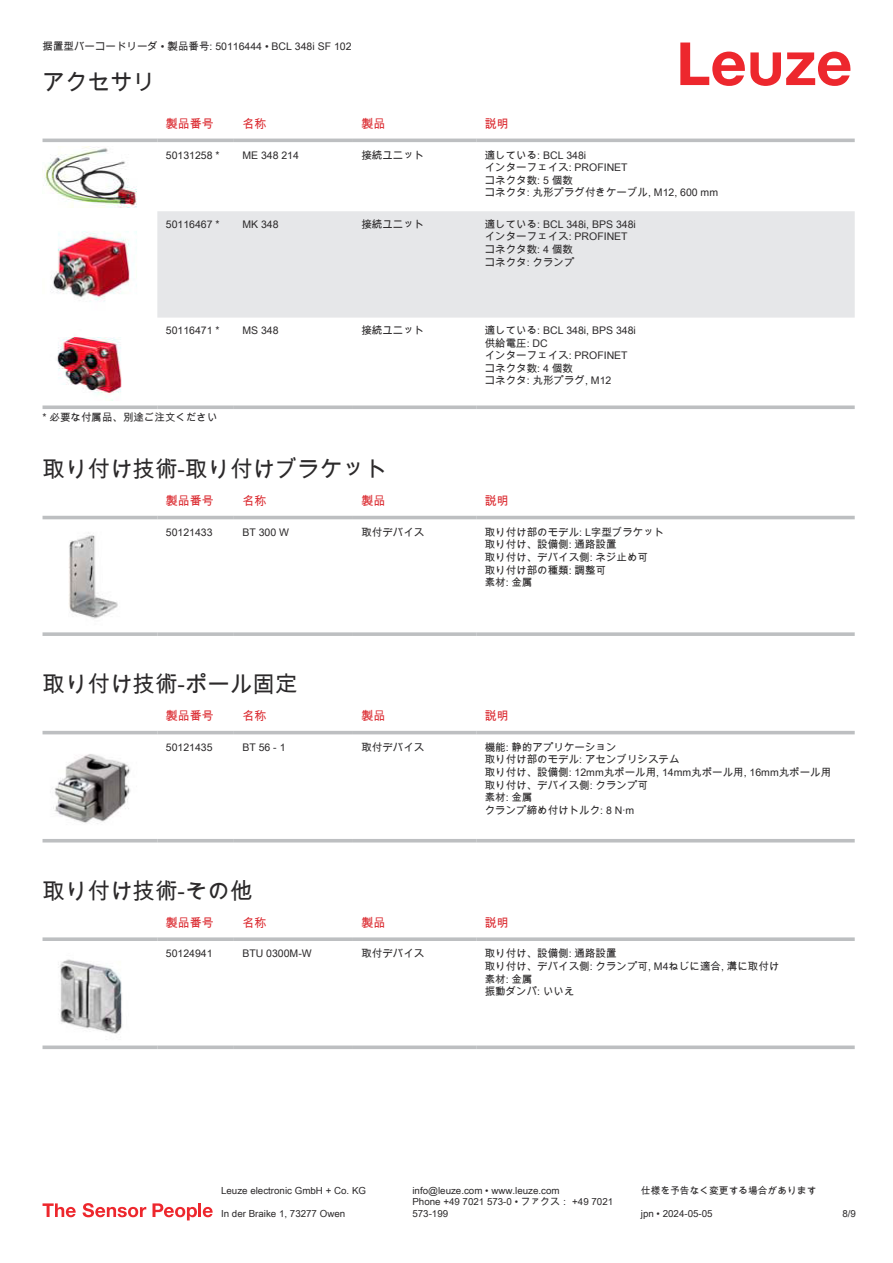
<style>
.page{position:relative;width:893px;height:1263px;background:#fff}
.page>*{position:absolute;margin:0;border:0;box-sizing:border-box;transform-origin:0 0}
.t1{font:22.5px "Arial Unicode MS";color:#2b292a}
.t2{font:12px "Arial Unicode MS";color:#db2a30}
.t3{font:10.5px/12.6px "Arial Unicode MS";color:#2b292a}
.t4{font:9.75px/11.7px "Arial Unicode MS";color:#2b292a}
</style>
<div class="page">
<svg style="left:680px;top:43px;width:170px;height:43px"></svg>
<div style="left:157px;top:211px;width:698px;height:107px;background:#e6e7e9"></div>
<hr style="left:43px;top:139px;width:114px;height:3px;background:#bdbfc1">
<hr style="left:157px;top:139px;width:77px;height:3px;background:#bdbfc1">
<hr style="left:234px;top:139px;width:119px;height:3px;background:#bdbfc1">
<hr style="left:353px;top:139px;width:123px;height:3px;background:#bdbfc1">
<hr style="left:476px;top:139px;width:379px;height:3px;background:#bdbfc1">
<svg style="left:43px;top:405px;width:114px;height:4px"></svg>
<svg style="left:157px;top:405px;width:77px;height:4px"></svg>
<svg style="left:234px;top:405px;width:119px;height:4px"></svg>
<svg style="left:353px;top:405px;width:123px;height:4px"></svg>
<svg style="left:476px;top:405px;width:379px;height:4px;fill:#bdbfc1"></svg>
<img style="left:43px;top:146px;width:94px;height:61px">
<img style="left:51px;top:231px;width:86px;height:71px">
<img style="left:57px;top:337px;width:65px;height:64px">
<div style="left:43px;top:515px;width:812px;height:5px;background:#eeefef"></div>
<hr style="left:43px;top:516px;width:114px;height:3px;background:#bdbfc1">
<hr style="left:157px;top:516px;width:77px;height:3px;background:#bdbfc1">
<hr style="left:234px;top:516px;width:119px;height:3px;background:#bdbfc1">
<hr style="left:353px;top:516px;width:123px;height:3px;background:#bdbfc1">
<hr style="left:476px;top:516px;width:379px;height:3px;background:#bdbfc1">
<svg style="left:43px;top:632px;width:114px;height:4px"></svg>
<svg style="left:157px;top:632px;width:77px;height:4px"></svg>
<svg style="left:234px;top:632px;width:119px;height:4px"></svg>
<svg style="left:353px;top:632px;width:123px;height:4px"></svg>
<svg style="left:476px;top:632px;width:379px;height:4px;fill:#c0c2c3"></svg>
<img style="left:69px;top:532px;width:49px;height:87px">
<svg style="left:43px;top:730px;width:812px;height:113px"></svg>
<hr style="left:43px;top:731px;width:114px;height:3px;background:#bdbfc1">
<hr style="left:157px;top:731px;width:77px;height:3px;background:#bdbfc1">
<hr style="left:234px;top:731px;width:119px;height:3px;background:#bdbfc1">
<hr style="left:353px;top:731px;width:123px;height:3px;background:#bdbfc1">
<hr style="left:476px;top:731px;width:379px;height:3px;background:#bdbfc1">
<hr style="left:43px;top:839px;width:114px;height:3px;background:#bdbfc1">
<hr style="left:157px;top:839px;width:77px;height:3px;background:#bdbfc1">
<hr style="left:234px;top:839px;width:119px;height:3px;background:#bdbfc1">
<hr style="left:353px;top:839px;width:123px;height:3px;background:#bdbfc1">
<hr style="left:476px;top:839px;width:379px;height:3px;background:#bdbfc1">
<img style="left:43px;top:739px;width:97px;height:97px">
<svg style="left:43px;top:937px;width:114px;height:4px"></svg>
<svg style="left:157px;top:937px;width:77px;height:4px"></svg>
<svg style="left:234px;top:937px;width:119px;height:4px"></svg>
<svg style="left:353px;top:937px;width:123px;height:4px"></svg>
<svg style="left:476px;top:937px;width:379px;height:4px;fill:#bdbfc1"></svg>
<svg style="left:43px;top:1045px;width:114px;height:4px"></svg>
<svg style="left:157px;top:1045px;width:77px;height:4px"></svg>
<svg style="left:234px;top:1045px;width:119px;height:4px"></svg>
<svg style="left:353px;top:1045px;width:123px;height:4px"></svg>
<svg style="left:476px;top:1045px;width:379px;height:4px;fill:#bdbfc1"></svg>
<img style="left:58px;top:959px;width:64px;height:75px">
<svg style="left:43px;top:1203px;width:33px;height:14px"></svg>
<svg style="left:83px;top:1203px;width:63px;height:14px"></svg>
<svg style="left:153px;top:1203px;width:44px;height:17px"></svg>
<hr style="left:198px;top:1203px;width:3px;height:14px;background:#ed272d">
<svg style="left:203px;top:1207px;width:10px;height:10px"></svg>
<p class="t3" style="left:43px;top:40px;width:311px">据置型バーコードリーダ • 製品番号: 50116444 • BCL 348i SF 102</p>
<h1 class="t1" style="left:43px;top:66px;width:114px">アクセサリ</h1>
<p class="t2" style="left:166px;top:115px;width:49px">製品番号</p>
<p class="t2" style="left:242px;top:115px;width:25px">名称</p>
<p class="t2" style="left:361px;top:115px;width:25px">製品</p>
<p class="t2" style="left:485px;top:115px;width:25px">説明</p>
<p class="t3" style="left:166px;top:148px;width:55px">50131258 *</p>
<p class="t3" style="left:242px;top:148px;width:58px">ME 348 214</p>
<p class="t3" style="left:361px;top:148px;width:64px">接続ユニット</p>
<p class="t3" style="left:485px;top:148px;width:235px">適している: BCL 348i<br>インターフェイス: PROFINET<br>コネクタ数: 5 個数<br>コネクタ: 丸形プラグ付きケーブル, M12, 600 mm</p>
<p class="t3" style="left:166px;top:217px;width:55px">50116467 *</p>
<p class="t3" style="left:242px;top:217px;width:38px">MK 348</p>
<p class="t3" style="left:361px;top:217px;width:64px">接続ユニット</p>
<p class="t3" style="left:485px;top:217px;width:153px">適している: BCL 348i, BPS 348iインターフェイス: PROFINETコネクタ数: 4 個数<br>コネクタ: クランプ</p>
<p class="t3" style="left:166px;top:324px;width:55px">50116471 *</p>
<p class="t3" style="left:242px;top:324px;width:38px">MS 348</p>
<p class="t3" style="left:361px;top:324px;width:64px">接続ユニット</p>
<p class="t3" style="left:485px;top:324px;width:153px">適している: BCL 348i, BPS 348i供給電圧: DC<br>インターフェイス: PROFINETコネクタ数: 4 個数<br>コネクタ: 丸形プラグ, M12</p>
<p class="t3" style="left:43px;top:411px;width:177px">* 必要な付属品、別途ご注文ください</p>
<h1 class="t1" style="left:43px;top:453px;width:346px">取り付け技術-取り付けブラケット</h1>
<p class="t2" style="left:166px;top:492px;width:49px">製品番号</p>
<p class="t2" style="left:242px;top:492px;width:25px">名称</p>
<p class="t2" style="left:361px;top:492px;width:25px">製品</p>
<p class="t2" style="left:485px;top:492px;width:25px">説明</p>
<p class="t3" style="left:166px;top:525px;width:48px">50121433</p>
<p class="t3" style="left:242px;top:525px;width:48px">BT 300 W</p>
<p class="t3" style="left:361px;top:525px;width:64px">取付デバイス</p>
<p class="t3" style="left:485px;top:525px;width:181px">取り付け部のモデル: L字型ブラケット取り付け、設備側: 通路設置<br>取り付け、デバイス側: ネジ止め可<br>取り付け部の種類: 調整可<br>素材: 金属</p>
<h1 class="t1" style="left:43px;top:668px;width:256px">取り付け技術-ポール固定</h1>
<p class="t2" style="left:166px;top:707px;width:49px">製品番号</p>
<p class="t2" style="left:242px;top:707px;width:25px">名称</p>
<p class="t2" style="left:361px;top:707px;width:25px">製品</p>
<p class="t2" style="left:485px;top:707px;width:25px">説明</p>
<p class="t3" style="left:166px;top:741px;width:48px">50121435</p>
<p class="t3" style="left:242px;top:741px;width:45px">BT 56 - 1</p>
<p class="t3" style="left:361px;top:741px;width:64px">取付デバイス</p>
<p class="t3" style="left:485px;top:741px;width:348px">機能: 静的アプリケーション<br>取り付け部のモデル: アセンブリシステム<br>取り付け、設備側: 12mm丸ポール用, 14mm丸ポール用, 16mm丸ポール用取り付け、デバイス側: クランプ可<br>素材: 金属<br>クランプ締め付けトルク: 8 N·m</p>
<h1 class="t1" style="left:43px;top:875px;width:211px">取り付け技術-その他</h1>
<p class="t2" style="left:166px;top:914px;width:49px">製品番号</p>
<p class="t2" style="left:242px;top:914px;width:25px">名称</p>
<p class="t2" style="left:361px;top:914px;width:25px">製品</p>
<p class="t2" style="left:485px;top:914px;width:25px">説明</p>
<p class="t3" style="left:166px;top:947px;width:48px">50124941</p>
<p class="t3" style="left:242px;top:947px;width:71px">BTU 0300M-W</p>
<p class="t3" style="left:361px;top:947px;width:64px">取付デバイス</p>
<p class="t3" style="left:485px;top:947px;width:296px">取り付け、設備側: 通路設置<br>取り付け、デバイス側: クランプ可, M4ねじに適合, 溝に取付け素材: 金属<br>振動ダンパ: いいえ</p>
<p class="t4" style="left:221px;top:1184px;width:146px">Leuze electronic GmbH + Co. KG</p>
<p class="t4" style="left:412px;top:1184px;width:149px">info@leuze.com • www.leuze.com</p>
<p class="t4" style="left:641px;top:1184px;width:177px">仕様を予告なく変更する場合があります</p>
<p class="t4" style="left:221px;top:1207px;width:126px">In der Braike 1, 73277 Owen</p>
<p class="t4" style="left:412px;top:1196px;width:202px">Phone +49 7021 573-0 • ファクス： +49 7021<br>573-199</p>
<p class="t4" style="left:641px;top:1207px;width:73px">jpn • 2024-05-05</p>
<p class="t4" style="left:842px;top:1207px;width:15px">8/9</p>
</div>
